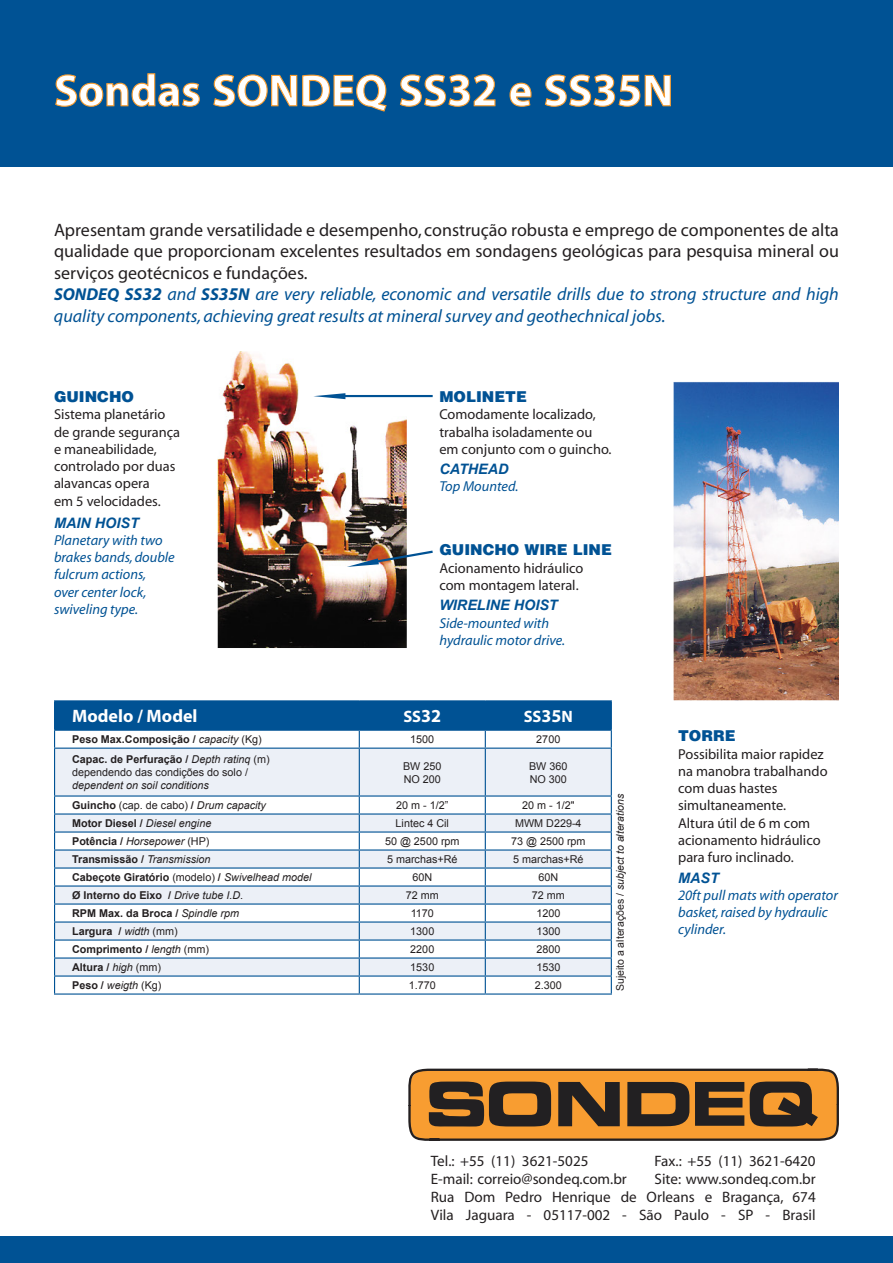
<style>
.page{position:relative;width:893px;height:1263px;background:#fff}
.page>*{position:absolute;margin:0;border:0;box-sizing:border-box;transform-origin:0 0}
.t1{font:18px/21.6px "Myriad";color:#231f20}
.t2{font:700 18px "Myriad";color:#fff}
.t3{font:700 16.5px "Myriad";color:#fff}
.t4{font:15.15px/18.1px "Myriad";color:#231f20;text-align:justify}
.t5{font:900 15px "Helvetica";color:#005294}
.t6{font:14.4px/17.2px "Myriad";color:#231f20}
.t7{font:italic 14.4px/17.2px "Myriad";color:#005294}
.t8{font:italic 700 14.4px "Arial";color:#005294}
.t9{font:10.8px/12.9px "Arial";color:#231f20}
.t10{font:700 10.8px "Arial";color:#231f20}
.t11{font:italic 10.8px "Arial";color:#231f20}
.t12{font:italic 10.5px "Arial";color:#231f20}
.s1{font-weight:700;font-style:italic;font-size:17.25px;color:#005294}
.s2{font-weight:700;font-style:italic;color:#005294}
.s3{font-style:italic;color:#005294}
.s4{font-size:18.3px}
.s5{font-size:18.15px}
.s6{font-weight:400;font-style:italic}
.s7{font-weight:400}
.s8{font-weight:700}
.s9{font-style:italic}
.s10{font-weight:700;font-style:normal}
.s11{font-style:normal}
</style>
<div class="page">
<div style="left:0;top:1236px;width:893px;height:27px;background:#005294"></div>
<div style="left:0;top:0;width:893px;height:166px;background:#005294"></div>
<img style="left:0;top:73px;width:839px;height:922px">
<div style="left:55px;top:749px;width:556px;height:46px;background:#ecf0f7"></div>
<hr style="left:54px;top:700px;width:305px;height:1px;background:#005294">
<hr style="left:359px;top:700px;width:126px;height:1px;background:#005294">
<hr style="left:485px;top:700px;width:127px;height:1px;background:#005294">
<svg style="left:54px;top:701px;width:558px;height:46px"></svg>
<hr style="left:54px;top:747px;width:305px;height:2px;background:#005294">
<hr style="left:54px;top:749px;width:1px;height:46px;background:#005294">
<hr style="left:359px;top:747px;width:126px;height:2px;background:#005294">
<hr style="left:359px;top:749px;width:1px;height:46px;background:#005294">
<hr style="left:485px;top:747px;width:127px;height:2px;background:#005294">
<hr style="left:485px;top:749px;width:1px;height:46px;background:#005294">
<hr style="left:611px;top:749px;width:1px;height:46px;background:#005294">
<hr style="left:54px;top:795px;width:305px;height:1px;background:#005294">
<hr style="left:359px;top:795px;width:126px;height:1px;background:#005294">
<hr style="left:485px;top:795px;width:127px;height:1px;background:#005294">
<svg style="left:54px;top:796px;width:558px;height:197px"></svg>
<hr style="left:54px;top:993px;width:305px;height:1px;background:#005294">
<hr style="left:359px;top:993px;width:126px;height:1px;background:#005294">
<hr style="left:485px;top:993px;width:127px;height:1px;background:#005294">
<svg style="left:313px;top:393px;width:120px;height:6px"></svg>
<svg style="left:347px;top:551px;width:86px;height:16px"></svg>
<svg style="left:408px;top:1068px;width:431px;height:73px;background:#9a672d"></svg>
<p class="t1" style="left:54px;top:220px;width:786px">Apresentam grande versatilidade e desempenho, construção robusta e emprego de componentes de alta qualidade que proporcionam excelentes resultados em sondagens geológicas para pesquisa mineral ou serviços geotécnicos e fundações.<br><span class="s1">SONDEQ SS</span><span class="s2">32</span> <span class="s3">and</span> <span class="s1">SS</span><span class="s2">35</span><span class="s1">N</span> <span class="s3">are very reliable, economic and versatile drills due to strong structure and high quality components, achieving great results at mineral survey and geothechnical jobs.</span></p>
<p class="t5" style="left:54px;top:387px;width:80px">GUINCHO</p>
<p class="t6" style="left:54px;top:407px;width:128px">Sistema planetário de grande segurança e maneabilidade, controlado por duas alavancas opera<br>em 5 velocidades.</p>
<p class="t8" style="left:54px;top:513px;width:86px">MAIN HOIST</p>
<p class="t7" style="left:54px;top:532px;width:122px">Planetary with two brakes bands, double fulcrum actions, over center lock, swiveling type.</p>
<p class="t5" style="left:439px;top:540px;width:174px">GUINCHO WIRE LINE</p>
<p class="t5" style="left:439px;top:387px;width:89px">MOLINETE</p>
<p class="t6" style="left:439px;top:407px;width:174px">Comodamente localizado, trabalha isoladamente ou em conjunto com o guincho.</p>
<p class="t8" style="left:439px;top:459px;width:71px">CATHEAD</p>
<p class="t7" style="left:439px;top:479px;width:81px">Top Mounted.</p>
<p class="t6" style="left:439px;top:560px;width:146px">Acionamento hidráulico com montagem lateral.</p>
<p class="t8" style="left:439px;top:595px;width:120px">WIRELINE HOIST</p>
<p class="t7" style="left:439px;top:615px;width:127px">Side-mounted with hydraulic motor drive.</p>
<p class="t2" style="left:72px;top:707px;width:127px">Modelo / Model</p>
<p class="t3" style="left:403px;top:708px;width:39px">SS<span class="s4">32</span></p>
<p class="t3" style="left:524px;top:708px;width:51px">SS<span class="s5">35</span>N</p>
<p class="t10" style="left:72px;top:732px;width:191px">Peso Max.Composição / <span class="s6">capacity</span> <span class="s7">(Kg)</span></p>
<p class="t9" style="left:410px;top:733px;width:26px">1500</p>
<p class="t9" style="left:536px;top:733px;width:26px">2700</p>
<p class="t9" style="left:72px;top:753px;width:199px"><span class="s8">Capac. de Perfuração /</span> <span class="s9">Depth ratinq</span> (m) dependendo das condições do solo /</p>
<p class="t11" style="left:72px;top:778px;width:138px">dependent on soil conditions</p>
<p class="t9" style="left:403px;top:759px;width:40px">BW 250<br>NO 200</p>
<p class="t9" style="left:529px;top:759px;width:40px">BW 360<br>NO 300</p>
<p class="t9" style="left:72px;top:799px;width:195px"><span class="s8">Guincho</span> (cap. de cabo) <span class="s8">/</span> <span class="s9">Drum capacity</span></p>
<p class="t9" style="left:396px;top:799px;width:54px">20 m - 1/2”</p>
<p class="t9" style="left:522px;top:799px;width:54px">20 m - 1/2"</p>
<p class="t10" style="left:72px;top:816px;width:141px">Motor Diesel / <span class="s6">Diesel engine</span></p>
<p class="t9" style="left:396px;top:817px;width:55px">Lintec 4 Cil</p>
<p class="t9" style="left:515px;top:817px;width:68px">MWM D229-4</p>
<p class="t11" style="left:72px;top:834px;width:139px"><span class="s10">Potência /</span> Horsepower <span class="s11">(HP)</span></p>
<p class="t9" style="left:385px;top:835px;width:76px">50 @ 2500 rpm</p>
<p class="t9" style="left:511px;top:835px;width:76px">73 @ 2500 rpm</p>
<p class="t10" style="left:72px;top:852px;width:140px">Transmissão / <span class="s6">Transmission</span></p>
<p class="t9" style="left:387px;top:853px;width:72px">5 marchas+Ré</p>
<p class="t9" style="left:513px;top:853px;width:72px">5 marchas+Ré</p>
<p class="t10" style="left:72px;top:870px;width:241px">Cabeçote Giratório <span class="s7">(modelo)</span> / <span class="s6">Swivelhead model</span></p>
<p class="t9" style="left:412px;top:871px;width:21px">60N</p>
<p class="t9" style="left:538px;top:871px;width:21px">60N</p>
<p class="t10" style="left:72px;top:888px;width:173px">Ø Interno do Eixo / <span class="s6">Drive tube I.D</span><span class="s7">.</span></p>
<p class="t9" style="left:406px;top:889px;width:35px">72 mm</p>
<p class="t9" style="left:532px;top:889px;width:35px">72 mm</p>
<p class="t10" style="left:72px;top:906px;width:168px">RPM Max. da Broca / <span class="s6">Spindle rpm</span></p>
<p class="t9" style="left:411px;top:907px;width:25px">1170</p>
<p class="t9" style="left:536px;top:907px;width:26px">1200</p>
<p class="t10" style="left:72px;top:924px;width:107px">Largura / <span class="s6">width</span> <span class="s7">(mm)</span></p>
<p class="t9" style="left:410px;top:925px;width:26px">1300</p>
<p class="t9" style="left:536px;top:925px;width:26px">1300</p>
<p class="t10" style="left:72px;top:942px;width:138px">Comprimento / <span class="s6">length</span> <span class="s7">(mm)</span></p>
<p class="t9" style="left:410px;top:943px;width:26px">2200</p>
<p class="t9" style="left:536px;top:943px;width:26px">2800</p>
<p class="t10" style="left:72px;top:960px;width:90px">Altura / <span class="s6">high</span> <span class="s7">(mm)</span></p>
<p class="t9" style="left:410px;top:961px;width:26px">1530</p>
<p class="t9" style="left:536px;top:961px;width:26px">1530</p>
<p class="t11" style="left:72px;top:978px;width:91px"><span class="s10">Peso /</span> weigth <span class="s11">(Kg)</span></p>
<p class="t9" style="left:409px;top:979px;width:29px">1.770</p>
<p class="t9" style="left:535px;top:979px;width:29px">2.300</p>
<p class="t12" style="left:613px;top:991px;width:199px;rotate:-90deg"><span class="s11">Sujeito a alterações /</span> subject to alterations</p>
<p class="t5" style="left:678px;top:726px;width:59px">TORRE</p>
<p class="t6" style="left:678px;top:746px;width:151px">Possibilita maior rapidez na manobra trabalhando com duas hastes simultaneamente.<br>Altura útil de 6 m com acionamento hidráulico para furo inclinado.</p>
<p class="t8" style="left:678px;top:868px;width:42px">MAST</p>
<p class="t7" style="left:678px;top:887px;width:161px">20ft pull mats with operator basket, raised by hydraulic cylinder.</p>
<p class="t4" style="left:431px;top:1152px;width:159px">Tel.: +55 (11) 3621-5025</p>
<p class="t4" style="left:655px;top:1152px;width:163px">Fax.: +55 (11) 3621-6420</p>
<p class="t4" style="left:431px;top:1170px;width:198px">E-mail: correio@sondeq.com.br</p>
<p class="t4" style="left:431px;top:1170px;width:387px;text-indent:224px">Site: www.sondeq.com.br Rua Dom Pedro Henrique de Orleans e Bragança, 674<br>Vila Jaguara - 05117-002 - São Paulo - SP - Brasil</p>
</div>
